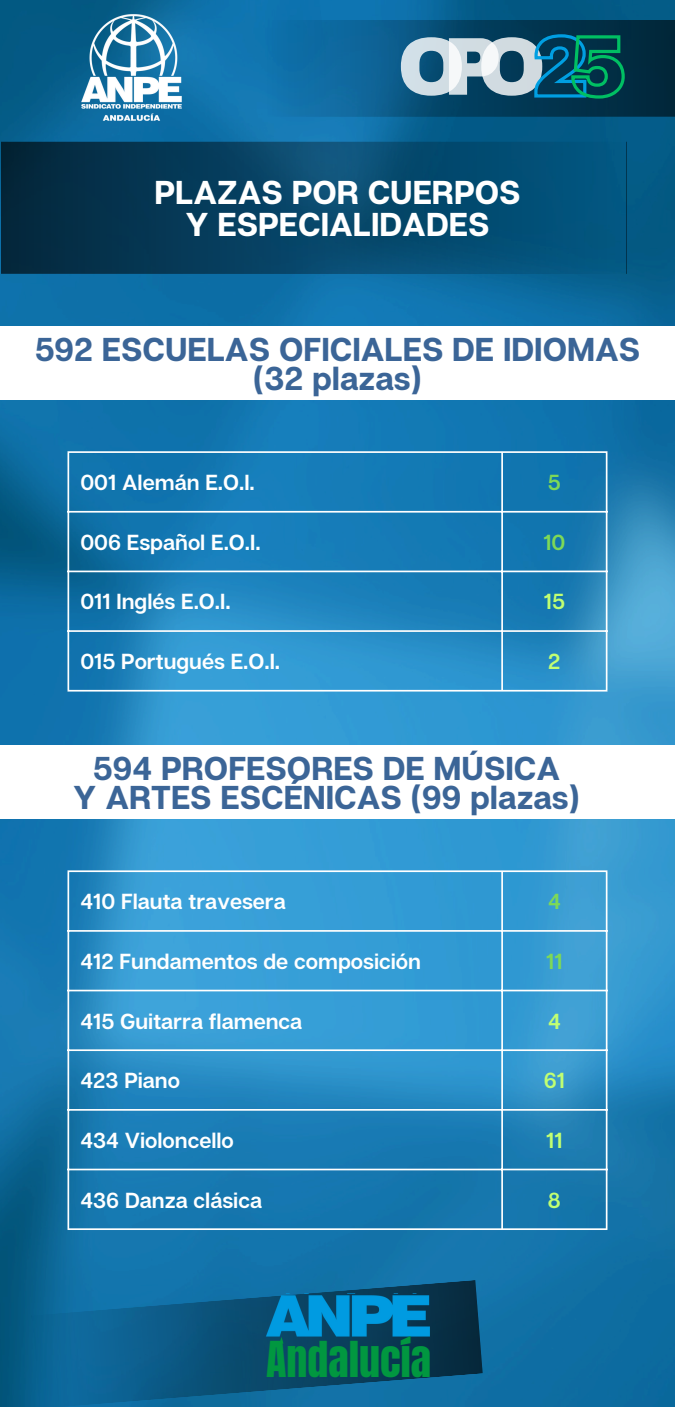
<style>
.page{position:relative;width:675px;height:1407px;background:#fff}
.page>*{position:absolute;margin:0;border:0;box-sizing:border-box;transform-origin:0 0}
.t1{font:900 82.12px "Archivo";color:#fff}
.t2{font:42.08px "Anton";color:#019740}
.t3{font:700 33px "Articulat CF";color:#3b6597}
.t4{font:700 33px/32.6px "Articulat CF";color:#fff;text-align:center}
.t5{font:600 21.75px "Articulat CF";color:#fff}
.t6{font:600 21.75px "Articulat CF";color:#c1ff72}
.t7{font:600 21.75px "Articulat CF";color:#7ed957}
.s1{font-size:85.8px;color:rgb(0 0 0/0)}
</style>
<div class="page">
<img style="left:0;top:0;width:675px;height:1406px">
<svg style="left:266px;top:20px;width:409px;height:96px;background:#074e76"></svg>
<div style="left:0;top:326px;width:675px;height:74px;background:#fff"></div>
<hr style="left:68px;top:453px;width:1px;height:237px;background:#fff">
<hr style="left:501px;top:453px;width:2px;height:237px;background:#fff">
<hr style="left:606px;top:453px;width:2px;height:237px;background:#fff">
<hr style="left:68px;top:451px;width:540px;height:2px;background:#fff">
<hr style="left:68px;top:511px;width:540px;height:1px;background:#fff">
<hr style="left:68px;top:570px;width:540px;height:2px;background:#fff">
<hr style="left:68px;top:630px;width:540px;height:2px;background:#fff">
<hr style="left:68px;top:690px;width:540px;height:1px;background:#fff">
<svg style="left:533px;top:33px;width:93px;height:109px;background:#015267"></svg>
<div style="left:0;top:745px;width:675px;height:74px;background:#fff"></div>
<hr style="left:68px;top:872px;width:1px;height:356px;background:#fff">
<hr style="left:501px;top:872px;width:2px;height:356px;background:#fff">
<hr style="left:606px;top:872px;width:2px;height:356px;background:#fff">
<hr style="left:68px;top:870px;width:540px;height:2px;background:#fff">
<hr style="left:68px;top:930px;width:540px;height:1px;background:#fff">
<hr style="left:68px;top:989px;width:540px;height:2px;background:#fff">
<hr style="left:68px;top:1049px;width:540px;height:1px;background:#fff">
<hr style="left:68px;top:1108px;width:540px;height:2px;background:#fff">
<hr style="left:68px;top:1168px;width:540px;height:2px;background:#fff">
<hr style="left:68px;top:1228px;width:540px;height:1px;background:#fff">
<svg style="left:1px;top:142px;width:626px;height:131px;background:#054364"></svg>
<img style="left:50px;top:0;width:162px;height:149px">
<svg style="left:32px;top:1279px;width:451px;height:127px;background:#0c5883"></svg>
<img style="left:265px;top:1293px;width:165px;height:43px">
<svg style="left:279px;top:1336px;width:4px;height:7px"></svg>
<h2 class="t1" style="left:397px;top:23px;width:193px">OPO<span class="s1">2</span></h2>
<p class="t4" style="left:154px;top:175px;width:368px">PLAZAS POR CUERPOS<br>Y ESPECIALIDADES</p>
<p class="t3" style="left:35px;top:328px;width:607px">592 ESCUELAS OFICIALES DE IDIOMAS</p>
<p class="t3" style="left:253px;top:358px;width:170px">(32 plazas)</p>
<p class="t5" style="left:80px;top:469px;width:176px">001 Alemán E.O.I.</p>
<p class="t7" style="left:548px;top:469px;width:14px">5</p>
<p class="t5" style="left:80px;top:528px;width:182px">006 Español E.O.I.</p>
<p class="t7" style="left:543px;top:528px;width:24px">10</p>
<p class="t5" style="left:80px;top:588px;width:152px">011 Inglés E.O.I.</p>
<p class="t6" style="left:544px;top:588px;width:23px">15</p>
<p class="t5" style="left:80px;top:647px;width:201px">015 Portugués E.O.I.</p>
<p class="t6" style="left:548px;top:647px;width:14px">2</p>
<p class="t3" style="left:93px;top:747px;width:469px">594 PROFESORES DE MÚSICA</p>
<p class="t3" style="left:73px;top:777px;width:508px">Y ARTES ESCÉNICAS (99 plazas)</p>
<p class="t5" style="left:80px;top:887px;width:207px">410 Flauta travesera</p>
<p class="t7" style="left:548px;top:887px;width:14px">4</p>
<p class="t5" style="left:80px;top:947px;width:342px">412 Fundamentos de composición</p>
<p class="t7" style="left:546px;top:947px;width:18px">11</p>
<p class="t5" style="left:80px;top:1007px;width:223px">415 Guitarra flamenca</p>
<p class="t6" style="left:548px;top:1007px;width:14px">4</p>
<p class="t5" style="left:80px;top:1066px;width:101px">423 Piano</p>
<p class="t6" style="left:544px;top:1066px;width:23px">61</p>
<p class="t5" style="left:80px;top:1126px;width:155px">434 Violoncello</p>
<p class="t6" style="left:546px;top:1126px;width:18px">11</p>
<p class="t5" style="left:80px;top:1186px;width:183px">436 Danza clásica</p>
<p class="t6" style="left:548px;top:1186px;width:14px">8</p>
<p class="t2" style="left:266px;top:1328px;width:166px">Andalucía</p>
</div>
